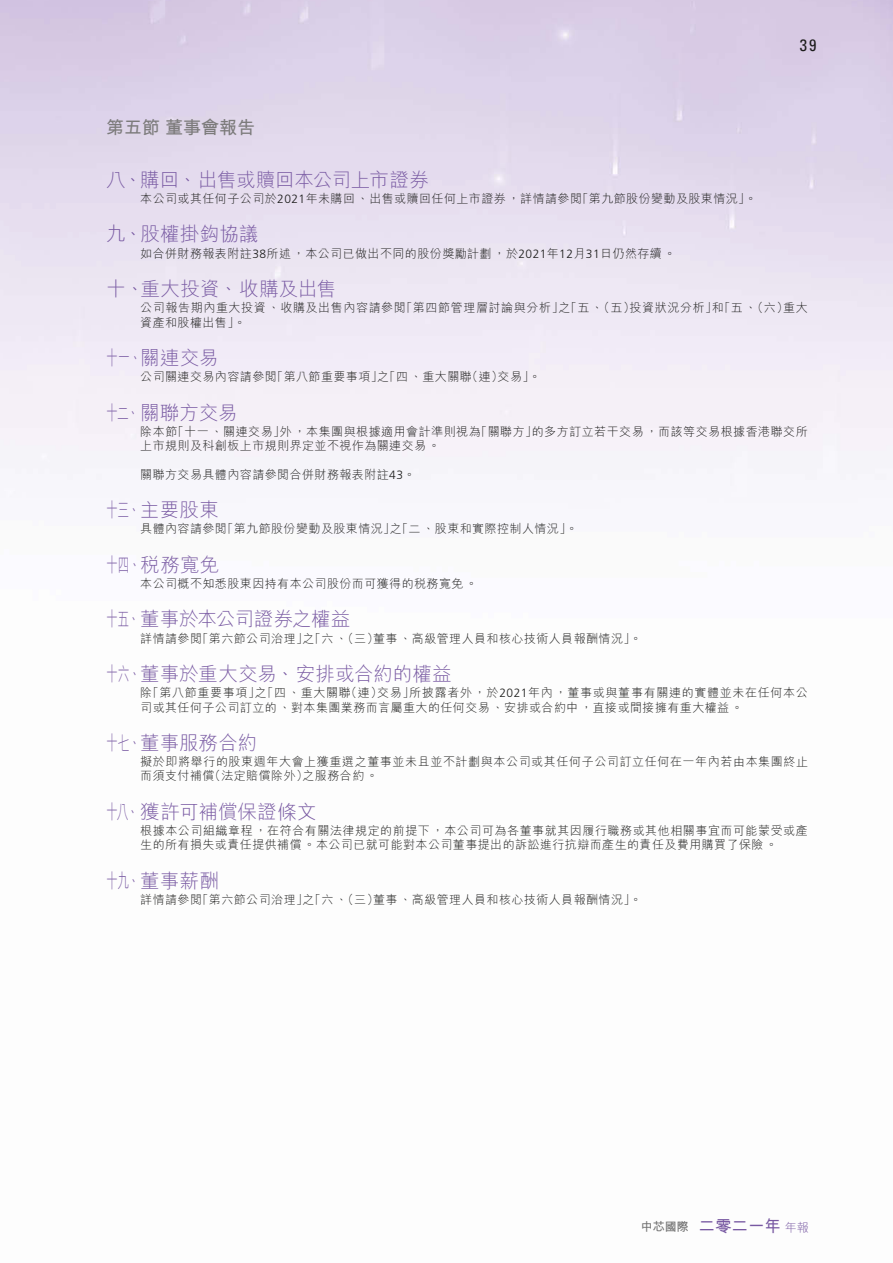
<style>
.page{position:relative;width:893px;height:1263px;background:#fff}
.page>*{position:absolute;margin:0;border:0;box-sizing:border-box;transform-origin:0 0}
.t1{font:300 19.5px "M Hei HK";color:#7859a2;scale:.6 1}
.t2{font:300 19.5px "M Hei HK";color:#7859a2}
.t3{font:300 19.5px "M Hei HK";letter-spacing:-.035em;color:#7859a2;scale:.6 1}
.t4{font:700 18px "M Hei HK";color:#7c7b7b}
.t5{font:700 16.5px "M Hei HK";color:#7859a2}
.t6{font:condensed 16.5px "Univers LT Std";color:#1c1c1b}
.t7{font:300 12px/14.2px "M Hei HK";letter-spacing:.035em;color:#1c1c1b}
.s1{font-family:"Frutiger LT Std"}
.s2{font-size:12px;color:#6f6f6f}
.s3{font-weight:300;font-size:12px}
</style>
<div class="page">
<h2 class="t4" style="left:106px;top:114px;width:151px">第五節董事會報告</h2>
<h3 class="t6" style="left:800px;top:35px;width:18px">39</h3>
<h1 class="t2" style="left:106px;top:166px;width:324px">八、購回、出售或贖回本公司上市證券</h1>
<p class="t7" style="left:140px;top:191px;width:618px">本公司或其任何子公司於<span class="s1">2021</span>年未購回、出售或贖回任何上市證券，詳情請參閱「第九節股份變動及股東情況」。</p>
<h1 class="t2" style="left:106px;top:221px;width:154px">九、股權掛鈎協議</h1>
<p class="t7" style="left:140px;top:246px;width:537px">如合併財務報表附註<span class="s1">38</span>所述，本公司已做出不同的股份獎勵計劃，於<span class="s1">2021</span>年<span class="s1">12</span>月<span class="s1">31</span>日仍然存續。</p>
<h1 class="t2" style="left:106px;top:275px;width:232px">十、重大投資、收購及出售</h1>
<p class="t7" style="left:140px;top:300px;width:669px">公司報告期內重大投資、收購及出售內容請參閱「第四節管理層討論與分析」之「五、（五）投資狀況分析」和「五、（六）重大資產和股權出售」。</p>
<h1 class="t1" style="left:106px;top:344px;width:188px">十一、關連交易</h1>
<p class="t7" style="left:140px;top:369px;width:402px">公司關連交易內容請參閱「第八節重要事項」之「四、重大關聯（連）交易」。</p>
<h1 class="t1" style="left:106px;top:399px;width:220px">十二、關聯方交易</h1>
<p class="t7" style="left:140px;top:424px;width:669px">除本節「十一、關連交易」外，本集團與根據適用會計準則視為「關聯方」的多方訂立若干交易，而該等交易根據香港聯交所上市規則及科創板上市規則界定並不視作為關連交易。</p>
<p class="t7" style="left:140px;top:467px;width:277px">關聯方交易具體內容請參閱合併財務報表附註<span class="s1">43</span>。</p>
<h1 class="t1" style="left:106px;top:496px;width:189px">十三、主要股東</h1>
<p class="t7" style="left:140px;top:521px;width:439px">具體內容請參閱「第九節股份變動及股東情況」之「二、股東和實際控制人情況」。</p>
<h1 class="t1" style="left:106px;top:551px;width:190px">十四、稅務寬免</h1>
<p class="t7" style="left:140px;top:576px;width:339px">本公司概不知悉股東因持有本公司股份而可獲得的稅務寬免。</p>
<h1 class="t3" style="left:106px;top:605px;width:408px">十五、董事於本公司證券之權益</h1>
<p class="t7" style="left:140px;top:631px;width:503px">詳情請參閱「第六節公司治理」之「六、（三）董事、高級管理人員和核心技術人員報酬情況」。</p>
<h1 class="t1" style="left:106px;top:660px;width:577px">十六、董事於重大交易、安排或合約的權益</h1>
<p class="t7" style="left:140px;top:685px;width:669px">除「第八節重要事項」之「四、重大關聯（連）交易」所披露者外，於<span class="s1">2021</span>年內，董事或與董事有關連的實體並未在任何本公司或其任何子公司訂立的、對本集團業務而言屬重大的任何交易、安排或合約中，直接或間接擁有重大權益。</p>
<h1 class="t1" style="left:106px;top:729px;width:253px">十七、董事服務合約</h1>
<p class="t7" style="left:140px;top:754px;width:669px">擬於即將舉行的股東週年大會上獲重選之董事並未且並不計劃與本公司或其任何子公司訂立任何在一年內若由本集團終止而須支付補償（法定賠償除外）之服務合約。</p>
<h1 class="t1" style="left:106px;top:798px;width:352px">十八、獲許可補償保證條文</h1>
<p class="t7" style="left:140px;top:823px;width:669px">根據本公司組織章程，在符合有關法律規定的前提下，本公司可為各董事就其因履行職務或其他相關事宜而可能蒙受或產生的所有損失或責任提供補償。本公司已就可能對本公司董事提出的訴訟進行抗辯而產生的責任及費用購買了保險。</p>
<h1 class="t1" style="left:106px;top:867px;width:189px">十九、董事薪酬</h1>
<p class="t7" style="left:140px;top:892px;width:503px">詳情請參閱「第六節公司治理」之「六、（三）董事、高級管理人員和核心技術人員報酬情況」。</p>
<h3 class="t5" style="left:641px;top:1213px;width:169px"><span class="s2">中芯國際</span> 二零二一年<span class="s3">年報</span></h3>
</div>
